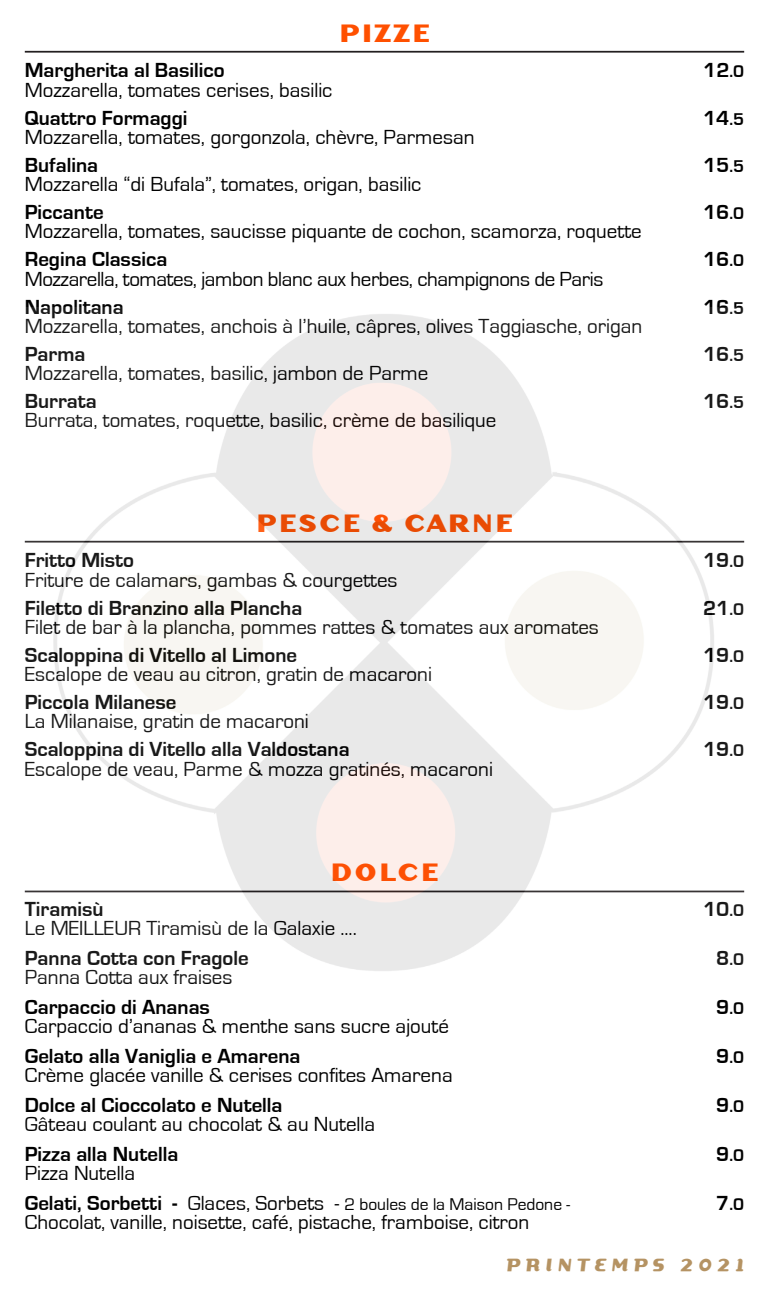
<style>
.page{position:relative;width:769px;height:1290px;background:#fff}
.page>*{position:absolute;margin:0;border:0;box-sizing:border-box;transform-origin:0 0}
.t1{font:700 28px "Dogma";letter-spacing:.12em;color:#ff5000}
.t2{font:21px "Eurostile";color:#000}
.t3{font:700 21px "Eurostile";color:#000}
.t4{font:21px "Eurostile";letter-spacing:-.02em;color:#000}
.t5{font:700 19.25px "Dogma Script";letter-spacing:.24em;color:#b59363}
.t6{font:17.5px "Eurostile";color:#000}
.t7{font:700 17.5px "Eurostile";color:#000}
.s1{font-size:17.5px}
.s2{font-size:21px}
.s3{font-weight:700;font-size:21px}
</style>
<div class="page">
<hr style="left:25px;top:51px;width:719px;height:2px;background:#231f20">
<img style="left:24px;top:314px;width:721px;height:657px">
<h1 class="t1" style="left:340px;top:13px;width:91px">PIZZE</h1>
<p class="t3" style="left:25px;top:59px;width:201px">Margherita al Basilico</p>
<p class="t3" style="left:703px;top:59px;width:43px">12<span class="s1">.0</span></p>
<p class="t2" style="left:25px;top:78px;width:309px">Mozzarella, tomates cerises, basilic</p>
<p class="t3" style="left:25px;top:106px;width:164px">Quattro Formaggi</p>
<p class="t3" style="left:703px;top:106px;width:43px">14<span class="s1">.5</span></p>
<p class="t2" style="left:25px;top:126px;width:451px">Mozzarella, tomates, gorgonzola, chèvre, Parmesan</p>
<p class="t3" style="left:25px;top:153px;width:75px">Bufalina</p>
<p class="t3" style="left:703px;top:153px;width:43px">15<span class="s1">.5</span></p>
<p class="t2" style="left:25px;top:173px;width:398px">Mozzarella “di Bufala”, tomates, origan, basilic</p>
<p class="t3" style="left:25px;top:201px;width:80px">Piccante</p>
<p class="t3" style="left:703px;top:201px;width:43px">16<span class="s1">.0</span></p>
<p class="t2" style="left:25px;top:220px;width:618px">Mozzarella, tomates, saucisse piquante de cochon, scamorza, roquette</p>
<p class="t3" style="left:25px;top:248px;width:144px">Regina Classica</p>
<p class="t3" style="left:703px;top:248px;width:43px">16<span class="s1">.0</span></p>
<p class="t4" style="left:25px;top:267px;width:580px">Mozzarella, tomates, jambon blanc aux herbes, champignons de Paris</p>
<p class="t3" style="left:25px;top:295px;width:100px">Napolitana</p>
<p class="t3" style="left:703px;top:295px;width:43px">16<span class="s1">.5</span></p>
<p class="t2" style="left:25px;top:315px;width:619px">Mozzarella, tomates, anchois à l’huile, câpres, olives Taggiasche, origan</p>
<p class="t3" style="left:25px;top:342px;width:62px">Parma</p>
<p class="t3" style="left:703px;top:342px;width:43px">16<span class="s1">.5</span></p>
<p class="t2" style="left:25px;top:362px;width:405px">Mozzarella, tomates, basilic, jambon de Parme</p>
<p class="t3" style="left:25px;top:390px;width:74px">Burrata</p>
<p class="t3" style="left:703px;top:390px;width:43px">16<span class="s1">.5</span></p>
<p class="t2" style="left:25px;top:409px;width:473px">Burrata, tomates, roquette, basilic, crème de basilique</p>
<h1 class="t1" style="left:257px;top:503px;width:257px">PESCE &amp; CARNE</h1>
<p class="t3" style="left:25px;top:549px;width:111px">Fritto Misto</p>
<p class="t3" style="left:703px;top:549px;width:43px">19<span class="s1">.0</span></p>
<p class="t2" style="left:25px;top:568px;width:374px">Friture de calamars, gambas &amp; courgettes</p>
<p class="t3" style="left:25px;top:596px;width:279px">Filetto di Branzino alla Plancha</p>
<p class="t3" style="left:703px;top:596px;width:43px">21<span class="s1">.0</span></p>
<p class="t2" style="left:25px;top:616px;width:576px">Filet de bar à la plancha, pommes rattes &amp; tomates aux aromates</p>
<p class="t3" style="left:25px;top:643px;width:274px">Scaloppina di Vitello al Limone</p>
<p class="t3" style="left:703px;top:643px;width:43px">19<span class="s1">.0</span></p>
<p class="t2" style="left:25px;top:663px;width:409px">Escalope de veau au citron, gratin de macaroni</p>
<p class="t3" style="left:25px;top:691px;width:153px">Piccola Milanese</p>
<p class="t3" style="left:703px;top:691px;width:43px">19<span class="s1">.0</span></p>
<p class="t2" style="left:25px;top:710px;width:286px">La Milanaise, gratin de macaroni</p>
<p class="t3" style="left:25px;top:738px;width:326px">Scaloppina di Vitello alla Valdostana</p>
<p class="t3" style="left:703px;top:738px;width:43px">19<span class="s1">.0</span></p>
<p class="t2" style="left:25px;top:757px;width:470px">Escalope de veau, Parme &amp; mozza gratinés, macaroni</p>
<h1 class="t1" style="left:331px;top:852px;width:108px">DOLCE</h1>
<p class="t3" style="left:25px;top:897px;width:80px">Tiramisù</p>
<p class="t3" style="left:703px;top:897px;width:43px">10<span class="s1">.0</span></p>
<p class="t2" style="left:25px;top:917px;width:333px">Le MEILLEUR Tiramisù de la Galaxie ....</p>
<p class="t3" style="left:25px;top:946px;width:225px">Panna Cotta con Fragole</p>
<p class="t7" style="left:716px;top:949px;width:29px"><span class="s2">8</span>.0</p>
<p class="t2" style="left:25px;top:966px;width:209px">Panna Cotta aux fraises</p>
<p class="t3" style="left:25px;top:995px;width:187px">Carpaccio di Ananas</p>
<p class="t7" style="left:716px;top:998px;width:29px"><span class="s2">9</span>.0</p>
<p class="t2" style="left:25px;top:1015px;width:426px">Carpaccio d’ananas &amp; menthe sans sucre ajouté</p>
<p class="t3" style="left:25px;top:1044px;width:277px">Gelato alla Vaniglia e Amarena</p>
<p class="t7" style="left:716px;top:1047px;width:29px"><span class="s2">9</span>.0</p>
<p class="t2" style="left:25px;top:1064px;width:429px">Crème glacée vanille &amp; cerises confites Amarena</p>
<p class="t3" style="left:25px;top:1093px;width:259px">Dolce al Cioccolato e Nutella</p>
<p class="t7" style="left:716px;top:1096px;width:29px"><span class="s2">9</span>.0</p>
<p class="t2" style="left:25px;top:1113px;width:352px">Gâteau coulant au chocolat &amp; au Nutella</p>
<p class="t3" style="left:25px;top:1142px;width:155px">Pizza alla Nutella</p>
<p class="t7" style="left:716px;top:1145px;width:29px"><span class="s2">9</span>.0</p>
<p class="t2" style="left:25px;top:1162px;width:112px">Pizza Nutella</p>
<p class="t6" style="left:25px;top:1194px;width:547px"><span class="s3">Gelati, Sorbetti -</span> <span class="s2">Glaces, Sorbets -</span> 2 boules de la Maison Pedone -</p>
<p class="t7" style="left:716px;top:1194px;width:29px"><span class="s2">7</span>.0</p>
<p class="t2" style="left:25px;top:1211px;width:506px">Chocolat, vanille, noisette, café, pistache, framboise, citron</p>
<p class="t5" style="left:505px;top:1251px;width:240px">PRINTEMPS 2021</p>
</div>
